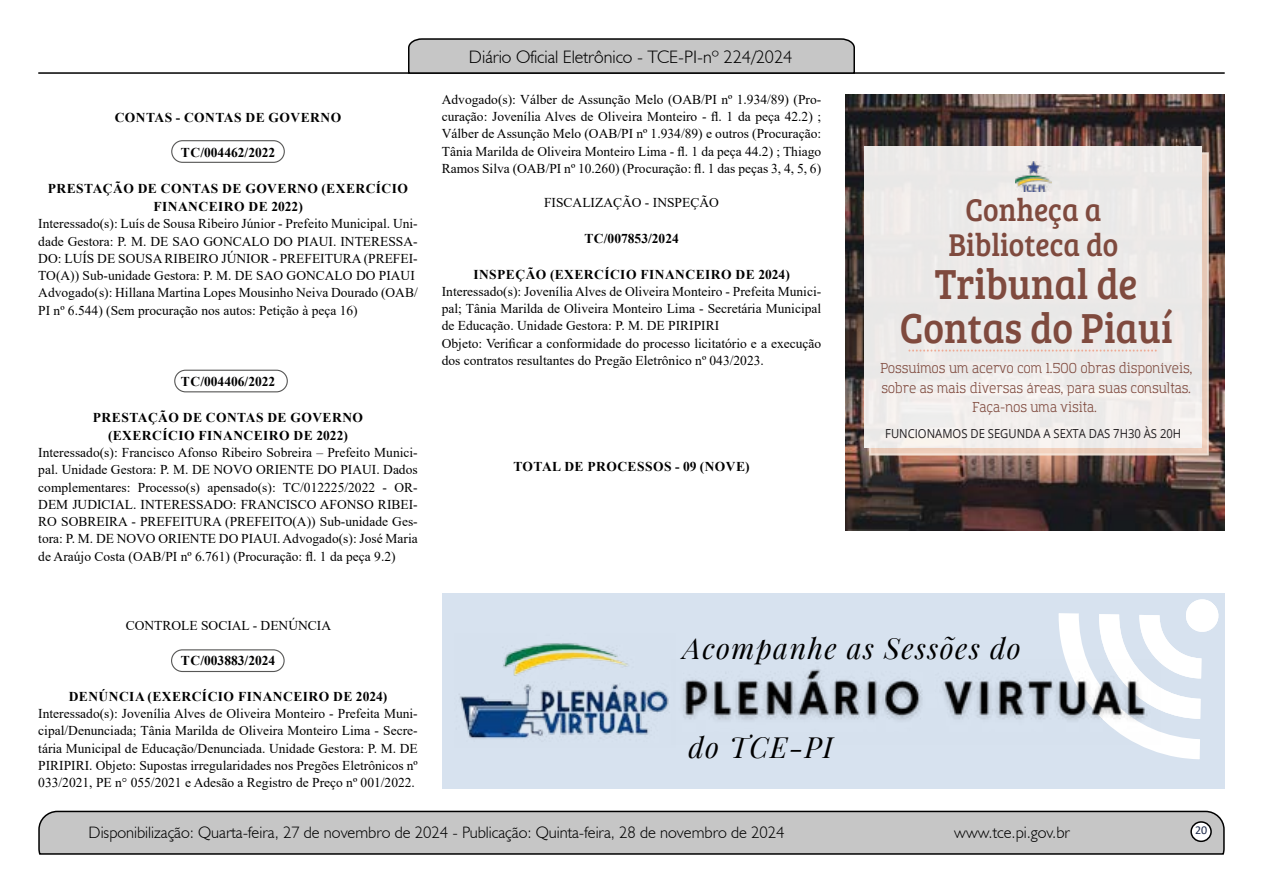
<style>
.page{position:relative;width:1263px;height:893px;background:#fff}
.page>*{position:absolute;margin:0;border:0;box-sizing:border-box;transform-origin:0 0}
.t1{font:43.35px/43.5px "Bree Serif";color:#7f4a3e;text-align:center;scale:.9 1}
.t2{font:32.55px/35px "Bree Serif";color:#7f4a3e;text-align:center;scale:.9 1}
.t3{font:italic 28.65px "Playfair Display";letter-spacing:.05em;color:#000}
.t4{font:300 18px "Humanist 521 BT";color:#000}
.t5{font:300 16.5px "Humanist 521 BT";color:#000}
.t6{font:14.1px/19.5px "Amazing Grotesk";color:#7f4a3e;text-align:center;scale:.9 1}
.t7{font:13.5px/17.2px "Times New Roman";color:#000;text-align:justify}
.t8{font:700 13.5px/18px "Times New Roman";letter-spacing:.035em;color:#000;text-align:center}
.t9{font:700 13.5px "Times New Roman";color:#000}
.t10{font:12.45px "Open Sans";color:#211e20;scale:.9 1}
.t11{font:12px "Calibri";color:#212d4c}
</style>
<div class="page">
<svg style="left:38px;top:810px;width:1187px;height:45px;background:#b9b9b9"></svg>
<div style="left:1191px;top:822px;width:20px;height:19px;background:#fff;border-radius:50%"></div>
<div style="left:1190px;top:821px;width:22px;height:21px;border:2px solid #000;border-radius:50%"></div>
<hr style="left:38px;top:72px;width:1187px;height:2px;background:#000">
<svg style="left:407px;top:38px;width:449px;height:36px;background:#b4b4b4"></svg>
<div style="left:171px;top:140px;width:114px;height:23px;border:1px solid #575756;border-radius:11px"></div>
<div style="left:174px;top:370px;width:114px;height:22px;border:1px solid #575756;border-radius:11px"></div>
<div style="left:171px;top:649px;width:114px;height:23px;border:1px solid #575756;border-radius:11px"></div>
<div style="left:442px;top:593px;width:783px;height:196px;background:#d7e2ef"></div>
<svg style="left:1058px;top:599px;width:161px;height:160px"></svg>
<img style="left:459px;top:643px;width:210px;height:96px">
<img style="left:683px;top:659px;width:477px;height:85px">
<img style="left:845px;top:94px;width:380px;height:437px">
<svg style="left:869px;top:152px;width:340px;height:303px;background:#e9d1c2"></svg>
<div style="left:864px;top:146px;width:337px;height:301px;background:#eceae9"></div>
<svg style="left:908px;top:350px;width:249px;height:2px"></svg>
<img style="left:1015px;top:161px;width:37px;height:31px">
<p class="t8" style="left:115px;top:108px;width:228px">CONTAS - CONTAS DE GOVERNO</p>
<p class="t9" style="left:181px;top:143px;width:96px">TC/004462/2022</p>
<p class="t8" style="left:48px;top:179px;width:362px">PRESTAÇÃO DE CONTAS DE GOVERNO (EXERCÍCIO<br>FINANCEIRO DE 2022)</p>
<p class="t7" style="left:38px;top:215px;width:381px;text-align:left">Interessado(s): Luís de Sousa Ribeiro Júnior - Prefeito Municipal. Uni&shy;dade Gestora: P. M. DE SAO GONCALO DO PIAUI. INTERESSA-DO: LUÍS DE SOUSA RIBEIRO JÚNIOR - PREFEITURA (PREFEI-TO(A)) Sub-unidade Gestora: P. M. DE SAO GONCALO DO PIAUI Advogado(s): Hillana Martina Lopes Mousinho Neiva Dourado (OAB/ PI nº 6.544) (Sem procuração nos autos: Petição à peça 16)</p>
<p class="t9" style="left:181px;top:372px;width:96px">TC/004406/2022</p>
<p class="t8" style="left:93px;top:408px;width:272px">PRESTAÇÃO DE CONTAS DE GOVERNO (EXERCÍCIO FINANCEIRO DE 2022)</p>
<p class="t7" style="left:38px;top:443px;width:381px">Interessado(s): Francisco Afonso Ribeiro Sobreira – Prefeito Munici&shy;pal. Unidade Gestora: P. M. DE NOVO ORIENTE DO PIAUI. Dados complementares: Processo(s) apensado(s): TC/012225/2022 - OR-DEM JUDICIAL. INTERESSADO: FRANCISCO AFONSO RIBEI-RO SOBREIRA - PREFEITURA (PREFEITO(A)) Sub-unidade Ges&shy;tora: P. M. DE NOVO ORIENTE DO PIAUI. Advogado(s): José Maria de Araújo Costa (OAB/PI nº 6.761) (Procuração: fl. 1 da peça 9.2)</p>
<p class="t7" style="left:126px;top:616px;width:207px">CONTROLE SOCIAL - DENÚNCIA</p>
<p class="t9" style="left:181px;top:651px;width:96px">TC/003883/2024</p>
<p class="t8" style="left:69px;top:687px;width:320px">DENÚNCIA (EXERCÍCIO FINANCEIRO DE 2024)</p>
<p class="t7" style="left:38px;top:704px;width:381px">Interessado(s): Jovenília Alves de Oliveira Monteiro - Prefeita Muni&shy;cipal/Denunciada; Tânia Marilda de Oliveira Monteiro Lima - Secre&shy;tária Municipal de Educação/Denunciada. Unidade Gestora: P. M. DE PIRIPIRI. Objeto: Supostas irregularidades nos Pregões Eletrônicos nº 033/2021, PE n° 055/2021 e Adesão a Registro de Preço nº 001/2022.</p>
<h3 class="t4" style="left:469px;top:46px;width:325px">Diário Oficial Eletrônico - TCE-PI-nº 224/2024</h3>
<p class="t7" style="left:442px;top:90px;width:381px">Advogado(s): Válber de Assunção Melo (OAB/PI nº 1.934/89) (Pro&shy;curação: Jovenília Alves de Oliveira Monteiro - fl. 1 da peça 42.2) ; Válber de Assunção Melo (OAB/PI nº 1.934/89) e outros (Procuração:<br>Tânia Marilda de Oliveira Monteiro Lima - fl. 1 da peça 44.2) ; Thiago Ramos Silva (OAB/PI nº 10.260) (Procuração: fl. 1 das peças 3, 4, 5, 6)</p>
<p class="t7" style="left:544px;top:194px;width:176px">FISCALIZAÇÃO - INSPEÇÃO</p>
<p class="t9" style="left:584px;top:228px;width:96px">TC/007853/2024</p>
<p class="t8" style="left:473px;top:265px;width:318px">INSPEÇÃO (EXERCÍCIO FINANCEIRO DE 2024)</p>
<p class="t7" style="left:442px;top:282px;width:381px;text-align:left">Interessado(s): Jovenília Alves de Oliveira Monteiro - Prefeita Munici&shy;pal; Tânia Marilda de Oliveira Monteiro Lima - Secretária Municipal de Educação. Unidade Gestora: P. M. DE PIRIPIRI<br>Objeto: Verificar a conformidade do processo licitatório e a execução dos contratos resultantes do Pregão Eletrônico nº 043/2023.</p>
<p class="t8" style="left:513px;top:457px;width:238px">TOTAL DE PROCESSOS - 09 (NOVE)</p>
<h2 class="t2" style="left:949px;top:191px;width:190px">Conheça a<br>Biblioteca do</h2>
<h1 class="t1" style="left:900px;top:260px;width:305px">Tribunal de<br>Contas do Piauí</h1>
<p class="t6" style="left:880px;top:359px;width:348px">Possuímos um acervo com 1.500 obras disponíveis, sobre as mais diversas áreas, para suas consultas.<br>Faça-nos uma visita.</p>
<p class="t10" style="left:885px;top:425px;width:330px">FUNCIONAMOS DE SEGUNDA A SEXTA DAS 7H30 ÀS 20H</p>
<h3 class="t3" style="left:683px;top:626px;width:339px">Acompanhe as Sessões do</h3>
<h3 class="t3" style="left:688px;top:725px;width:146px">do TCE-PI</h3>
<p class="t5" style="left:89px;top:822px;width:697px">Disponibilização: Quarta-feira, 27 de novembro de 2024 - Publicação: Quinta-feira, 28 de novembro de 2024</p>
<p class="t5" style="left:954px;top:822px;width:117px">www.tce.pi.gov.br</p>
<p class="t11" style="left:1195px;top:821px;width:14px">20</p>
</div>
